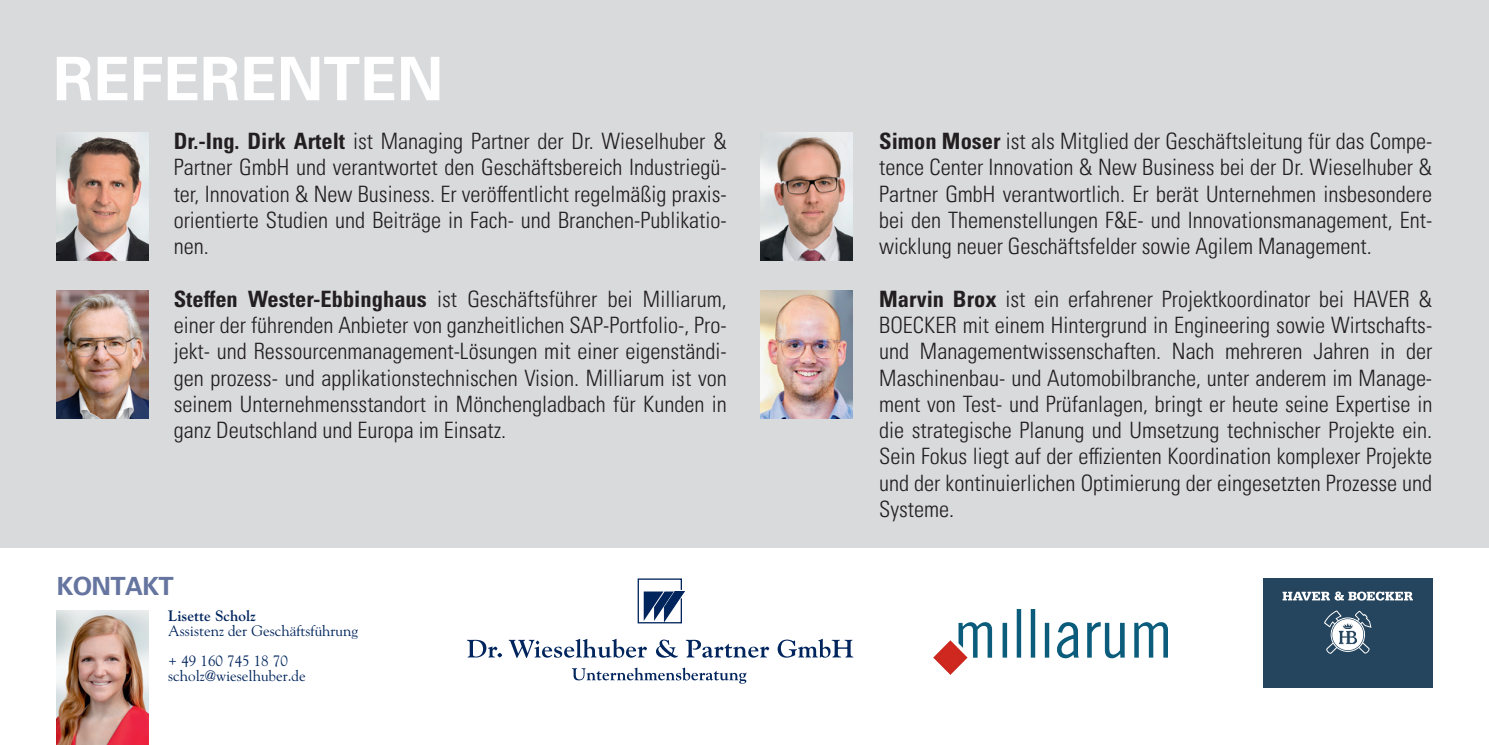
<style>
.page{position:relative;width:1489px;height:745px;background:#fff}
.page>*{position:absolute;margin:0;border:0;box-sizing:border-box;transform-origin:0 0}
.t1{font:700 60px "Univers LT Pro 65";color:#fff}
.t2{font:700 25px "Univers LT Pro 65";letter-spacing:-.025em;color:#65759f}
.t3{font:300 condensed 22.5px/26.2px "Univers LT Pro";color:#231f20;text-align:justify}
.t4{font:15px/29.2px "Goudy Std";color:#00255d}
.t5{font:700 15px "Goudy Std";color:#00255d}
.s1{font-weight:700}
</style>
<div class="page">
<div style="left:0;top:0;width:1488px;height:546px;background:#d9dadc"></div>
<img style="left:760px;top:291px;width:93px;height:127px">
<img style="left:760px;top:133px;width:93px;height:127px">
<img style="left:57px;top:133px;width:92px;height:127px">
<img style="left:57px;top:291px;width:92px;height:127px">
<img style="left:57px;top:610px;width:92px;height:134px">
<svg style="left:637px;top:578px;width:48px;height:45px"></svg>
<svg style="left:467px;top:639px;width:35px;height:18px"></svg>
<svg style="left:508px;top:638px;width:139px;height:19px"></svg>
<svg style="left:656px;top:639px;width:22px;height:18px"></svg>
<svg style="left:685px;top:639px;width:84px;height:18px"></svg>
<svg style="left:777px;top:638px;width:76px;height:19px"></svg>
<svg style="left:571px;top:667px;width:175px;height:16px"></svg>
<img style="left:933px;top:609px;width:233px;height:65px">
<div style="left:1262px;top:578px;width:169px;height:109px;background:#25445d"></div>
<svg style="left:1324px;top:610px;width:47px;height:43px"></svg>
<svg style="left:1282px;top:591px;width:130px;height:9px"></svg>
<h1 class="t1" style="left:53px;top:37px;width:392px">REFERENTEN</h1>
<p class="t3" style="left:174px;top:127px;width:554px"><span class="s1">Dr.-Ing. Dirk Artelt</span> ist Managing Partner der Dr. Wieselhuber &amp; Partner GmbH und verantwortet den Geschäftsbereich Industriegü&shy;ter, Innovation &amp; New Business. Er veröffentlicht regelmäßig praxis&shy;orientierte Studien und Beiträge in Fach- und Branchen-Publikatio&shy;nen.</p>
<p class="t3" style="left:174px;top:284px;width:554px"><span class="s1">Steffen Wester-Ebbinghaus</span> ist Geschäftsführer bei Milliarum, einer der führenden Anbieter von ganzheitlichen SAP-Portfolio-, Pro&shy;jekt- und Ressourcenmanagement-Lösungen mit einer eigenständi&shy;gen prozess- und applikationstechnischen Vision. Milliarum ist von seinem Unternehmensstandort in Mönchengladbach für Kunden in ganz Deutschland und Europa im Einsatz.</p>
<p class="t2" style="left:57px;top:568px;width:118px">KONTAKT</p>
<p class="t5" style="left:168px;top:606px;width:89px">Lisette Scholz</p>
<p class="t4" style="left:168px;top:616px;width:191px">Assistenz der Geschäftsführung + 49 160 745 18 70</p>
<p class="t4" style="left:168px;top:660px;width:139px">scholz@wieselhuber.de</p>
<p class="t3" style="left:879px;top:127px;width:554px"><span class="s1">Simon Moser</span> ist als Mitglied der Geschäftsleitung für das Compe&shy;tence Center Innovation &amp; New Business bei der Dr. Wieselhuber &amp; Partner GmbH verantwortlich. Er berät Unternehmen insbesondere bei den Themenstellungen F&amp;E- und Innovationsmanagement, Ent&shy;wicklung neuer Geschäftsfelder sowie Agilem Management.</p>
<p class="t3" style="left:879px;top:284px;width:554px"><span class="s1">Marvin Brox</span> ist ein erfahrener Projektkoordinator bei HAVER &amp; BOECKER mit einem Hintergrund in Engineering sowie Wirtschafts&shy;und Managementwissenschaften. Nach mehreren Jahren in der Maschinenbau- und Automobilbranche, unter anderem im Manage&shy;ment von Test- und Prüfanlagen, bringt er heute seine Expertise in die strategische Planung und Umsetzung technischer Projekte ein.<br>Sein Fokus liegt auf der effizienten Koordination komplexer Projekte und der kontinuierlichen Optimierung der eingesetzten Prozesse und Systeme.</p>
</div>
